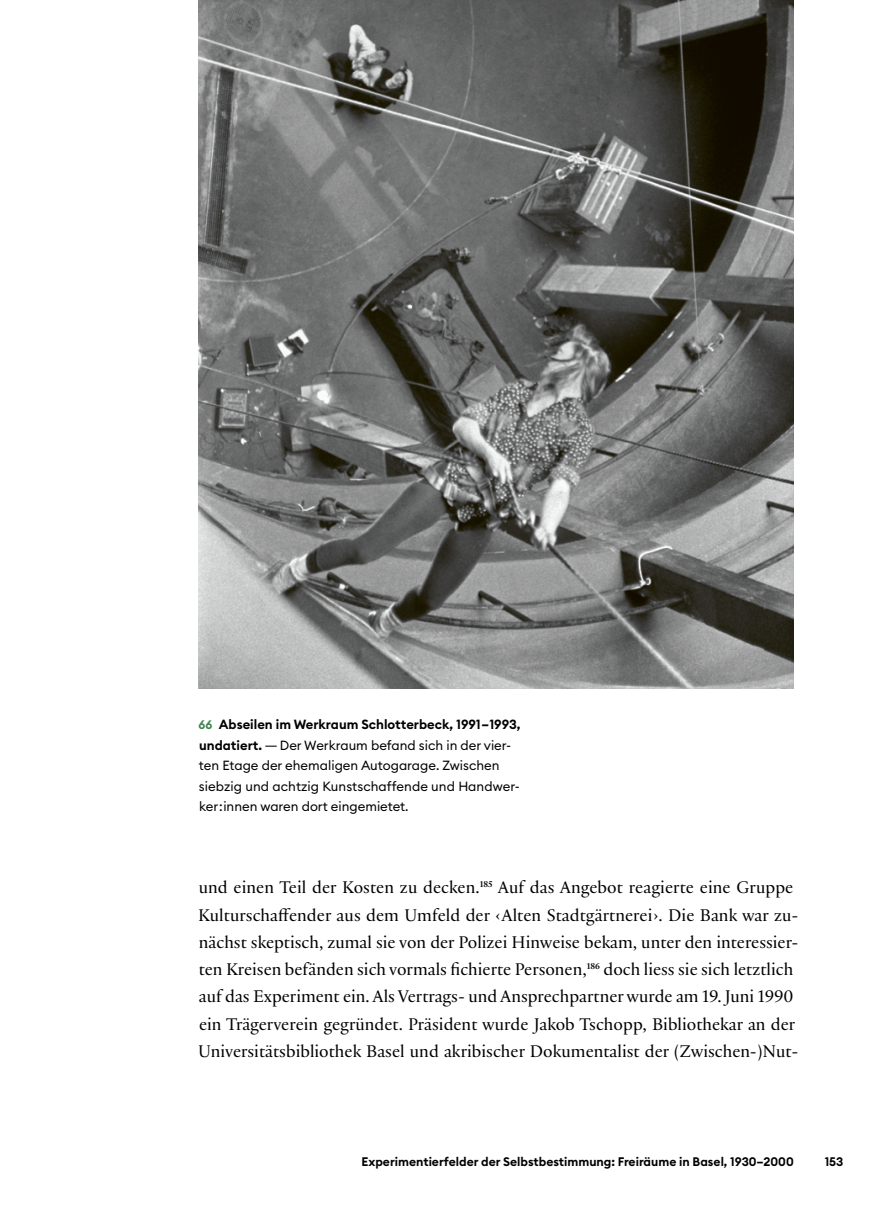
<style>
.page{position:relative;width:893px;height:1216px;background:#fff}
.page>*{position:absolute;margin:0;border:0;box-sizing:border-box;transform-origin:0 0}
.GT_mit_Einzug{font:18.2px/27.3px "Practice";color:#000}
.Abb_Legende_fett{font:13.12px/20.5px "Euclid Circular B";color:#000}
.Abb_Legende_fett-2{font:600 13.12px/20.5px "Euclid Circular B";color:#000}
.t1{font:600 12.25px "Euclid Circular B";color:#000}
.s1{font-size:12.25px;color:#428151}
</style>
<div class="page">
<svg style="left:265px;top:745px;width:12px;height:1px"></svg>
<img style="left:198px;top:0;width:596px;height:688px">
<p class="Abb_Legende_fett-2" style="left:199px;top:714px;width:324px"><span class="s1">66</span> Abseilen im Werkraum Schlotterbeck, 1991–1993, undatiert.</p>
<p class="Abb_Legende_fett" style="left:199px;top:734px;width:322px;text-indent:81px">Der Werkraum befand sich in der vier&shy;ten Etage der ehemaligen Autogarage. Zwischen siebzig und achtzig Kunstschaffende und Handwer&shy;ker:innen waren dort eingemietet.</p>
<p class="GT_mit_Einzug" style="left:198px;top:873px;width:602px">und einen Teil der Kosten zu decken.<sup>185</sup> Auf das Angebot reagierte eine Gruppe Kulturschaffender aus dem Umfeld der ‹Alten Stadtgärtnerei›. Die Bank war zu&shy;nächst skeptisch, zumal sie von der Polizei Hinweise bekam, unter den interessier&shy;ten Kreisen befänden sich vormals fichierte Personen,<sup>186</sup> doch liess sie sich letztlich auf das Experiment ein. Als Vertrags- und Ansprechpartner wurde am 19. Juni 1990 ein Trägerverein gegründet. Präsident wurde Jakob Tschopp, Bibliothekar an der Universitätsbibliothek Basel und akribischer Dokumentalist der (Zwischen- )Nut-</p>
<p class="t1" style="left:361px;top:1153px;width:434px">Experimentierfelder der Selbstbestimmung: Freiräume in Basel, 1930–2000</p>
<p class="t1" style="left:825px;top:1153px;width:20px">153</p>
</div>
